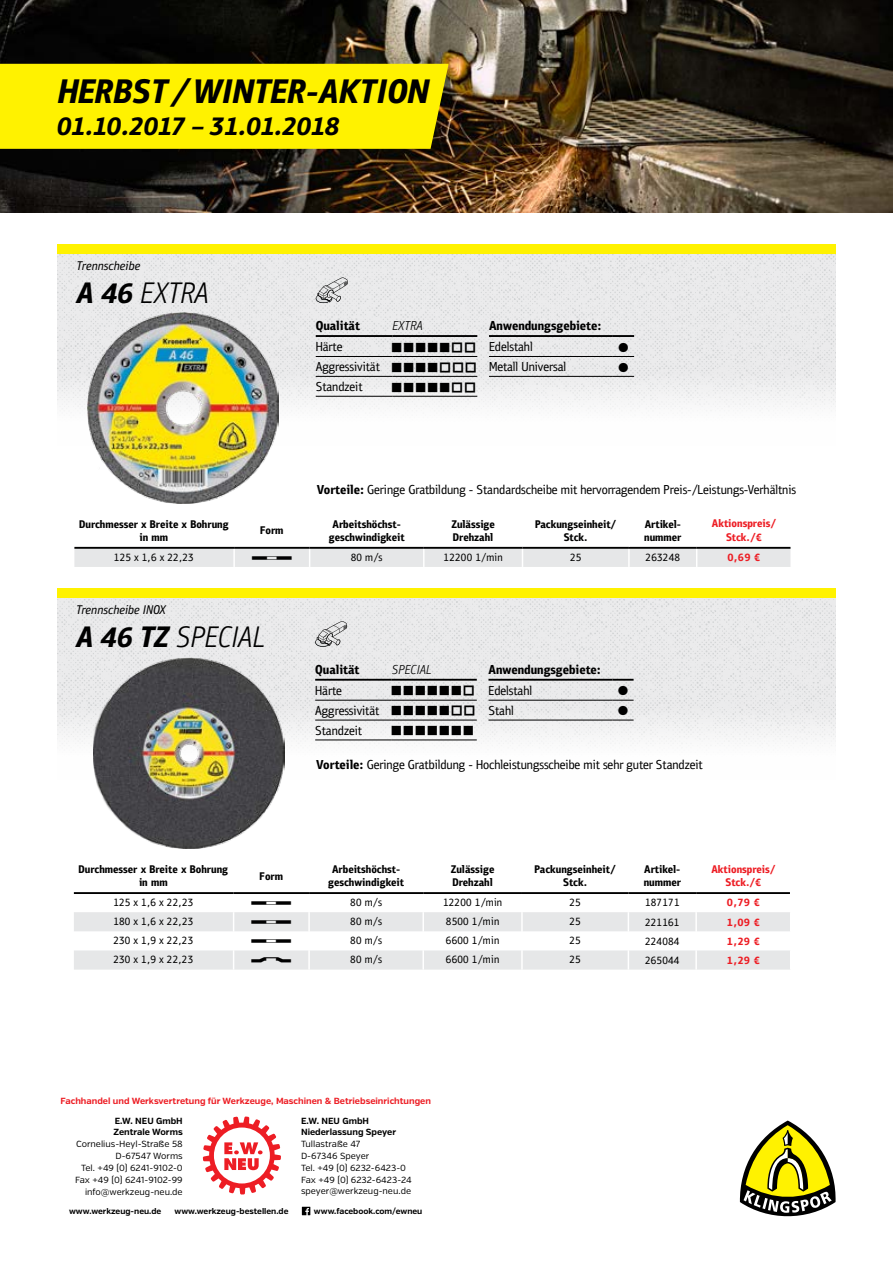
<style>
.page{position:relative;width:893px;height:1263px;background:#fff}
.page>*{position:absolute;margin:0;border:0;box-sizing:border-box;transform-origin:0 0}
.t1{font:13.2px "KL Pictograms";letter-spacing:.21em;color:#000}
.t2{font:13.2px "KL Bulletin Sans";color:#000}
.t3{font:700 13.2px "KL Bulletin Sans";color:#000}
.t4{font:italic 12.75px "KL Bulletin Sans";color:#000}
.t5{font:11.7px "KL Pictograms";color:#000}
.t6{font:700 11.25px "KL Bulletin Sans";color:#000}
.t7{font:700 11.25px "KL Bulletin Sans";color:#ed1d24}
.t8{font:11.25px "KL Bulletin Sans";color:#000}
.t9{font:8.85px/11.9px "Verb";color:#000;text-align:right}
.t10{font:700 8.85px "Verb";color:#ed1d24}
.t11{font:700 8.85px/11.9px "Verb";color:#000}
.t12{font:700 8.25px "Verb";color:#000}
</style>
<div class="page">
<svg style="left:740px;top:1120px;width:96px;height:96px"></svg>
<svg style="left:203px;top:1116px;width:78px;height:78px"></svg>
<svg style="left:302px;top:1207px;width:8px;height:8px"></svg>
<img style="left:58px;top:254px;width:777px;height:174px">
<div style="left:57px;top:244px;width:779px;height:10px;background:#fff200"></div>
<svg style="left:316px;top:277px;width:32px;height:26px"></svg>
<hr style="left:316px;top:335px;width:76px;height:2px;background:#000">
<hr style="left:392px;top:335px;width:85px;height:2px;background:#000">
<hr style="left:316px;top:356px;width:76px;height:1px;background:#000">
<hr style="left:392px;top:356px;width:85px;height:1px;background:#000">
<hr style="left:316px;top:376px;width:76px;height:1px;background:#000">
<hr style="left:392px;top:376px;width:85px;height:1px;background:#000">
<hr style="left:316px;top:396px;width:76px;height:1px;background:#000">
<hr style="left:392px;top:396px;width:85px;height:1px;background:#000">
<hr style="left:489px;top:335px;width:124px;height:2px;background:#000">
<hr style="left:613px;top:335px;width:21px;height:2px;background:#000">
<hr style="left:489px;top:356px;width:124px;height:1px;background:#000">
<svg style="left:613px;top:356px;width:21px;height:1px"></svg>
<hr style="left:489px;top:376px;width:124px;height:1px;background:#000">
<svg style="left:613px;top:376px;width:21px;height:1px"></svg>
<img style="left:87px;top:312px;width:191px;height:192px">
<img style="left:57px;top:598px;width:778px;height:173px">
<div style="left:57px;top:588px;width:779px;height:10px;background:#fff200"></div>
<svg style="left:315px;top:621px;width:32px;height:26px"></svg>
<hr style="left:315px;top:679px;width:77px;height:2px;background:#000">
<hr style="left:392px;top:679px;width:85px;height:2px;background:#000">
<hr style="left:315px;top:700px;width:77px;height:1px;background:#000">
<hr style="left:392px;top:700px;width:85px;height:1px;background:#000">
<hr style="left:315px;top:720px;width:77px;height:1px;background:#000">
<hr style="left:392px;top:720px;width:85px;height:1px;background:#000">
<hr style="left:315px;top:739px;width:77px;height:1px;background:#000">
<hr style="left:392px;top:739px;width:85px;height:1px;background:#000">
<hr style="left:488px;top:679px;width:124px;height:2px;background:#000">
<hr style="left:612px;top:679px;width:22px;height:2px;background:#000">
<hr style="left:488px;top:700px;width:124px;height:1px;background:#000">
<svg style="left:612px;top:700px;width:22px;height:1px"></svg>
<hr style="left:488px;top:720px;width:124px;height:1px;background:#000">
<svg style="left:612px;top:720px;width:22px;height:1px"></svg>
<img style="left:93px;top:658px;width:191px;height:191px">
<img style="left:0;top:0;width:893px;height:213px">
<svg style="left:78px;top:261px;width:14px;height:9px"></svg>
<svg style="left:109px;top:261px;width:31px;height:9px"></svg>
<svg style="left:76px;top:283px;width:16px;height:20px"></svg>
<svg style="left:141px;top:283px;width:66px;height:20px"></svg>
<svg style="left:316px;top:321px;width:7px;height:11px"></svg>
<svg style="left:330px;top:321px;width:13px;height:9px"></svg>
<svg style="left:349px;top:321px;width:6px;height:9px"></svg>
<svg style="left:393px;top:321px;width:29px;height:9px"></svg>
<svg style="left:489px;top:321px;width:7px;height:9px"></svg>
<svg style="left:503px;top:324px;width:15px;height:7px"></svg>
<svg style="left:525px;top:321px;width:6px;height:10px"></svg>
<svg style="left:544px;top:324px;width:7px;height:9px"></svg>
<svg style="left:316px;top:362px;width:29px;height:12px"></svg>
<svg style="left:363px;top:362px;width:12px;height:9px"></svg>
<svg style="left:490px;top:342px;width:16px;height:9px"></svg>
<svg style="left:519px;top:342px;width:10px;height:9px"></svg>
<svg style="left:490px;top:362px;width:23px;height:9px"></svg>
<svg style="left:522px;top:362px;width:6px;height:9px"></svg>
<svg style="left:535px;top:362px;width:2px;height:9px"></svg>
<svg style="left:544px;top:364px;width:19px;height:7px"></svg>
<svg style="left:77px;top:605px;width:14px;height:9px"></svg>
<svg style="left:109px;top:605px;width:58px;height:9px"></svg>
<svg style="left:75px;top:626px;width:17px;height:21px"></svg>
<svg style="left:142px;top:626px;width:28px;height:21px"></svg>
<svg style="left:177px;top:626px;width:87px;height:21px;background:#e7e7e8"></svg>
<svg style="left:316px;top:665px;width:6px;height:11px"></svg>
<svg style="left:330px;top:665px;width:12px;height:9px"></svg>
<svg style="left:348px;top:665px;width:6px;height:9px"></svg>
<svg style="left:392px;top:665px;width:39px;height:9px"></svg>
<svg style="left:489px;top:665px;width:7px;height:9px"></svg>
<svg style="left:503px;top:668px;width:14px;height:6px"></svg>
<svg style="left:525px;top:665px;width:5px;height:9px"></svg>
<svg style="left:544px;top:668px;width:6px;height:9px"></svg>
<svg style="left:315px;top:706px;width:29px;height:11px"></svg>
<svg style="left:354px;top:705px;width:2px;height:10px"></svg>
<svg style="left:370px;top:706px;width:5px;height:9px"></svg>
<svg style="left:489px;top:685px;width:17px;height:10px"></svg>
<svg style="left:518px;top:685px;width:11px;height:10px"></svg>
<svg style="left:316px;top:760px;width:8px;height:9px"></svg>
<svg style="left:331px;top:760px;width:55px;height:9px"></svg>
<svg style="left:393px;top:760px;width:53px;height:11px"></svg>
<svg style="left:459px;top:763px;width:13px;height:8px"></svg>
<svg style="left:490px;top:760px;width:21px;height:9px"></svg>
<svg style="left:533px;top:763px;width:6px;height:8px"></svg>
<svg style="left:101px;top:283px;width:32px;height:21px"></svg>
<svg style="left:557px;top:321px;width:44px;height:12px"></svg>
<svg style="left:316px;top:342px;width:26px;height:9px"></svg>
<svg style="left:316px;top:381px;width:41px;height:10px"></svg>
<svg style="left:74px;top:546px;width:717px;height:21px;background:#d2d3d4"></svg>
<svg style="left:646px;top:554px;width:34px;height:7px"></svg>
<svg style="left:101px;top:627px;width:31px;height:20px"></svg>
<svg style="left:556px;top:665px;width:44px;height:12px"></svg>
<svg style="left:316px;top:686px;width:26px;height:9px"></svg>
<svg style="left:316px;top:725px;width:41px;height:10px"></svg>
<svg style="left:489px;top:705px;width:24px;height:10px"></svg>
<svg style="left:549px;top:760px;width:154px;height:11px"></svg>
<svg style="left:74px;top:892px;width:716px;height:77px"></svg>
<svg style="left:645px;top:956px;width:34px;height:8px"></svg>
<div style="left:0;top:64px;width:449px;height:85px;background:#fff200"></div>
<h2 class="t4" style="left:92px;top:259px;width:18px">■■▲</h2>
<h1 class="t3" style="left:323px;top:318px;width:38px">◆●▼▼</h1>
<h1 class="t3" style="left:497px;top:318px;width:61px">■ ■◆■▲</h1>
<h1 class="t1" style="left:392px;top:341px;width:84px">EEEEEDD</h1>
<h1 class="t1" style="left:345px;top:360px;width:132px">▲▲❖▼ ▼ EEEEDDD</h1>
<h1 class="t1" style="left:358px;top:380px;width:118px">▼ EEEEEDD</h1>
<h1 class="t2" style="left:507px;top:339px;width:27px">●▲▼ ●</h1>
<h1 class="t1" style="left:619px;top:341px;width:11px">J</h1>
<h1 class="t2" style="left:503px;top:359px;width:65px">▼●● ■❖ ▲●</h1>
<h1 class="t1" style="left:619px;top:360px;width:11px">J</h1>
<h2 class="t4" style="left:91px;top:602px;width:18px">■■▲</h2>
<p class="t6" style="left:143px;top:531px;width:7px">■</p>
<p class="t6" style="left:169px;top:517px;width:55px">▼ □ ◆■</p>
<h1 class="t3" style="left:324px;top:482px;width:31px">□▼ ●</h1>
<h1 class="t2" style="left:387px;top:482px;width:8px">■</h1>
<h1 class="t2" style="left:425px;top:482px;width:36px">▼ ●◆■</h1>
<h1 class="t2" style="left:573px;top:482px;width:36px">▼ ❖□</h1>
<h1 class="t2" style="left:633px;top:482px;width:8px">■</h1>
<h1 class="t2" style="left:683px;top:482px;width:63px">▲ ▲▼◆■ ▲</h1>
<h1 class="t2" style="left:775px;top:482px;width:22px">●▼■ ▲</h1>
<p class="t6" style="left:457px;top:517px;width:25px">◆● ▲▲</p>
<p class="t6" style="left:490px;top:531px;width:5px">●</p>
<h3 class="t5" style="left:252px;top:552px;width:41px">H</h3>
<p class="t8" style="left:497px;top:550px;width:7px">■</p>
<p class="t6" style="left:556px;top:517px;width:37px">◆■▲ ■</p>
<p class="t7" style="left:724px;top:517px;width:25px">▼ □■▲</p>
<h1 class="t3" style="left:323px;top:662px;width:38px">◆●▼▼</h1>
<h1 class="t3" style="left:496px;top:662px;width:61px">■ ■◆■▲</h1>
<h1 class="t1" style="left:392px;top:684px;width:84px">EEEEEED</h1>
<h1 class="t1" style="left:344px;top:704px;width:132px">▲▲❖▼ ▼ EEEEEDD</h1>
<h1 class="t1" style="left:358px;top:724px;width:117px">▼ EEEEEEE</h1>
<h1 class="t2" style="left:506px;top:683px;width:27px">●▲▼ ●</h1>
<h1 class="t1" style="left:618px;top:684px;width:11px">J</h1>
<h1 class="t1" style="left:618px;top:704px;width:11px">J</h1>
<h1 class="t3" style="left:323px;top:757px;width:31px">□▼ ●</h1>
<h1 class="t2" style="left:386px;top:757px;width:8px">■</h1>
<h1 class="t2" style="left:425px;top:757px;width:36px">▼ ●◆■</h1>
<h1 class="t2" style="left:476px;top:757px;width:74px">★□ ● ▲▼◆■ ▲▲</h1>
<p class="t6" style="left:142px;top:876px;width:7px">■</p>
<p class="t6" style="left:168px;top:862px;width:55px">▼ □ ◆■</p>
<p class="t6" style="left:456px;top:862px;width:25px">◆● ▲▲</p>
<p class="t6" style="left:490px;top:876px;width:5px">●</p>
<h3 class="t5" style="left:252px;top:897px;width:41px">H</h3>
<p class="t8" style="left:497px;top:896px;width:7px">■</p>
<h3 class="t5" style="left:252px;top:916px;width:41px">H</h3>
<p class="t8" style="left:494px;top:915px;width:7px">■</p>
<h3 class="t5" style="left:252px;top:935px;width:41px">H</h3>
<p class="t8" style="left:494px;top:934px;width:7px">■</p>
<h3 class="t5" style="left:252px;top:954px;width:41px">G</h3>
<p class="t8" style="left:494px;top:953px;width:7px">■</p>
<p class="t6" style="left:556px;top:862px;width:37px">◆■▲ ■</p>
<p class="t7" style="left:723px;top:862px;width:25px">▼ □■▲</p>
<p class="t10" style="left:61px;top:1096px;width:372px">Fachhandel und Werksvertretung für Werkzeuge, Maschinen &amp; Betriebseinrichtungen</p>
<p class="t11" style="left:113px;top:1115px;width:71px">E.W. NEU GmbH<br>Zentrale Worms</p>
<p class="t9" style="left:75px;top:1138px;width:109px">Cornelius-Heyl-Straße 58<br>D-67547 Worms<br>Tel. +49 (0) 6241-9102-0<br>Fax +49 (0) 6241-9102-99 info@werkzeug-neu.de</p>
<p class="t11" style="left:301px;top:1115px;width:97px">E.W. NEU GmbH<br>Niederlassung Speyer</p>
<p class="t9" style="left:301px;top:1138px;width:112px;text-align:left">Tullastraße 47<br>D-67346 Speyer<br>Tel. +49 (0) 6232-6423-0<br>Fax +49 (0) 6232-6423-24 speyer@werkzeug-neu.de</p>
<p class="t12" style="left:69px;top:1206px;width:94px">www.werkzeug-neu.de</p>
<p class="t12" style="left:174px;top:1206px;width:116px">www.werkzeug-bestellen.de</p>
<p class="t12" style="left:314px;top:1206px;width:110px">www.facebook.com/ewneu</p>
</div>
